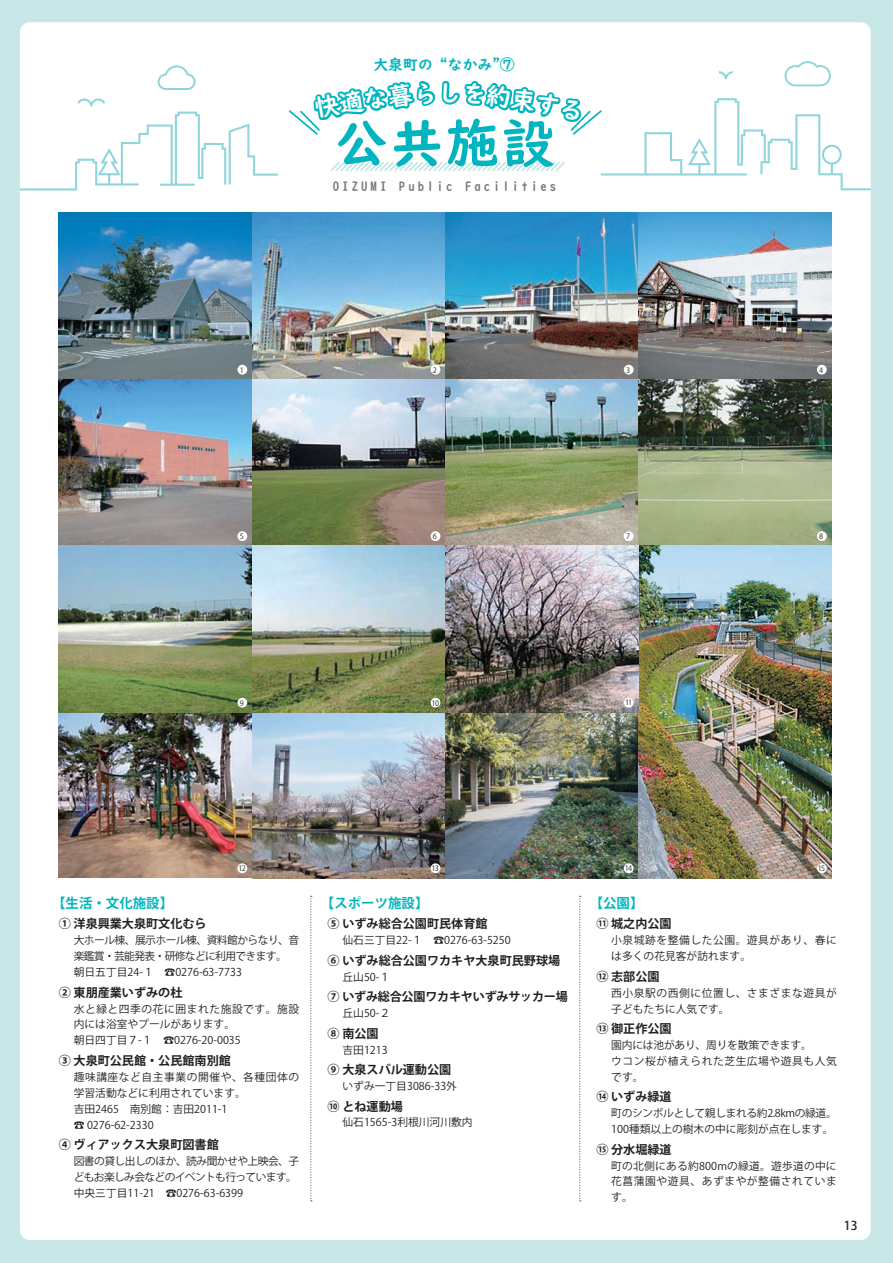
<style>
.page{position:relative;width:893px;height:1263px;background:#c6e7e6}
.page>*{position:absolute;margin:0;border:0;box-sizing:border-box;transform-origin:0 0}
.t1{font:52.5px "UD Digi Kyokasho N B";color:#00b5bf}
.t2{font:24.45px "UD Digi Kyokasho N B";color:#fff}
.t3{font:14.85px "UD Digi Kyokasho N B";color:#00b5bf}
.t4{font:700 13.5px "Koz Go Pro";color:#00b5bf}
.t5{font:12.75px "UD Digi Kyokasho N B";letter-spacing:.24em;color:#76787b}
.t6{font:700 12.15px "Koz Go Pro";color:#231f20}
.t7{font:700 12.15px "Koz Go Pro";letter-spacing:-.02em;color:#231f20}
.t8{font:500 12.15px "Koz Go Pro";color:#231f20}
.t9{font:10.8px/15.9px "Koz Go Pro";color:#231f20}
.t10{font:10.8px/15.9px "Koz Go Pro";letter-spacing:-.05em;color:#231f20}
.t11{font:10.8px/15.9px "Koz Go Pro";letter-spacing:.05em;color:#231f20}
.t12{font:7.35px "Koz Go Pr 6 N";letter-spacing:-.1em;color:#231f20}
</style>
<div class="page">
<div style="left:20px;top:22px;width:851px;height:1218px;background:#fff;border-radius:10px"></div>
<img style="left:59px;top:213px;width:193px;height:166px">
<img style="left:252px;top:213px;width:193px;height:166px">
<img style="left:445px;top:232px;width:193px;height:147px">
<img style="left:638px;top:232px;width:194px;height:147px">
<img style="left:59px;top:379px;width:193px;height:167px">
<svg style="left:252px;top:379px;width:193px;height:167px;background:#8e988a"></svg>
<img style="left:445px;top:379px;width:193px;height:167px">
<svg style="left:638px;top:379px;width:194px;height:167px;background:#7e8a6d"></svg>
<img style="left:59px;top:712px;width:193px;height:166px">
<img style="left:59px;top:546px;width:193px;height:166px">
<img style="left:252px;top:712px;width:193px;height:166px">
<img style="left:252px;top:546px;width:193px;height:166px">
<img style="left:445px;top:712px;width:193px;height:166px">
<img style="left:638px;top:546px;width:194px;height:332px">
<img style="left:445px;top:546px;width:193px;height:166px">
<svg style="left:310px;top:896px;width:2px;height:305px"></svg>
<svg style="left:579px;top:896px;width:2px;height:305px"></svg>
<svg style="left:77px;top:98px;width:28px;height:8px"></svg>
<svg style="left:20px;top:112px;width:258px;height:78px"></svg>
<svg style="left:158px;top:65px;width:38px;height:25px"></svg>
<div style="left:237px;top:531px;width:10px;height:10px;background:#fff;border-radius:50%"></div>
<div style="left:431px;top:531px;width:9px;height:10px;background:#fff;border-radius:50%"></div>
<div style="left:624px;top:531px;width:10px;height:10px;background:#fff;border-radius:50%"></div>
<div style="left:817px;top:531px;width:10px;height:10px;background:#fff;border-radius:50%"></div>
<div style="left:237px;top:365px;width:10px;height:10px;background:#fff;border-radius:50%"></div>
<div style="left:431px;top:365px;width:9px;height:10px;background:#fff;border-radius:50%"></div>
<div style="left:624px;top:365px;width:10px;height:10px;background:#fff;border-radius:50%"></div>
<div style="left:817px;top:365px;width:10px;height:10px;background:#fff;border-radius:50%"></div>
<div style="left:817px;top:863px;width:10px;height:10px;background:#fff;border-radius:50%"></div>
<div style="left:624px;top:698px;width:10px;height:9px;background:#fff;border-radius:50%"></div>
<div style="left:431px;top:698px;width:9px;height:9px;background:#fff;border-radius:50%"></div>
<div style="left:237px;top:698px;width:10px;height:9px;background:#fff;border-radius:50%"></div>
<div style="left:624px;top:863px;width:10px;height:10px;background:#fff;border-radius:50%"></div>
<div style="left:431px;top:863px;width:9px;height:10px;background:#fff;border-radius:50%"></div>
<div style="left:237px;top:863px;width:10px;height:10px;background:#fff;border-radius:50%"></div>
<svg style="left:287px;top:22px;width:584px;height:210px"></svg>
<h3 class="t3" style="left:373px;top:56px;width:143px">大泉町の“なかみ”⑦</h3>
<h2 class="t2" style="left:437px;top:78px;width:26px">し</h2>
<h1 class="t1" style="left:335px;top:112px;width:221px">公共施設</h1>
<p class="t5" style="left:333px;top:179px;width:225px">OIZUMI Public Facilities</p>
<p class="t12" style="left:240px;top:366px;width:6px">1</p>
<p class="t12" style="left:433px;top:366px;width:6px">2</p>
<p class="t12" style="left:626px;top:366px;width:6px">3</p>
<p class="t12" style="left:819px;top:366px;width:6px">4</p>
<p class="t12" style="left:240px;top:532px;width:6px">5</p>
<p class="t12" style="left:433px;top:532px;width:6px">6</p>
<p class="t12" style="left:626px;top:532px;width:6px">7</p>
<p class="t12" style="left:819px;top:532px;width:6px">8</p>
<p class="t12" style="left:240px;top:699px;width:6px">9</p>
<p class="t12" style="left:432px;top:699px;width:9px">10</p>
<p class="t12" style="left:625px;top:698px;width:8px">11</p>
<p class="t12" style="left:238px;top:864px;width:9px">12</p>
<p class="t12" style="left:432px;top:864px;width:9px">13</p>
<p class="t12" style="left:625px;top:864px;width:9px">14</p>
<p class="t12" style="left:818px;top:864px;width:9px">15</p>
<p class="t4" style="left:52px;top:894px;width:123px">【生活・文化施設】</p>
<p class="t6" style="left:59px;top:916px;width:149px">① 洋泉興業大泉町文化むら</p>
<p class="t10" style="left:74px;top:933px;width:227px">大ホール棟、展示ホール棟、資料館からなり、音楽鑑賞・芸能発表・研修などに利用できます。朝日五丁目24-１　☎0276-63-7733</p>
<p class="t6" style="left:59px;top:984px;width:125px">② 東朋産業いずみの杜</p>
<p class="t9" style="left:74px;top:1001px;width:227px">水と緑と四季の花に囲まれた施設です。施設内には浴室やプールがあります。<br>朝日四丁目７-１　☎0276-20-0035</p>
<p class="t6" style="left:59px;top:1052px;width:174px">③ 大泉町公民館・公民館南別館</p>
<p class="t9" style="left:74px;top:1069px;width:227px">趣味講座など自主事業の開催や、各種団体の学習活動などに利用されています。<br>吉田2465　南別館：吉田2011-1　<br>☎ 0276-62-2330</p>
<p class="t6" style="left:59px;top:1137px;width:161px">④ ヴィアックス大泉町図書館</p>
<p class="t10" style="left:74px;top:1153px;width:227px">図書の貸し出しのほか、読み聞かせや上映会、子どもお楽しみ会などのイベントも行っています。中央三丁目11-21　☎0276-63-6399</p>
<p class="t4" style="left:321px;top:894px;width:109px">【スポーツ施設】</p>
<p class="t6" style="left:328px;top:916px;width:161px">⑤ いずみ総合公園町民体育館</p>
<p class="t9" style="left:342px;top:933px;width:170px">仙石三丁目22-１　☎0276-63-5250</p>
<p class="t6" style="left:328px;top:952px;width:234px">⑥ いずみ総合公園ワカキヤ大泉町民野球場</p>
<p class="t9" style="left:342px;top:969px;width:49px">丘山50-１</p>
<p class="t7" style="left:328px;top:989px;width:242px">⑦ いずみ総合公園ワカキヤいずみサッカー場</p>
<p class="t9" style="left:342px;top:1005px;width:49px">丘山50-２</p>
<p class="t6" style="left:328px;top:1025px;width:53px">⑧ 南公園</p>
<p class="t9" style="left:342px;top:1042px;width:47px">吉田1213</p>
<p class="t6" style="left:328px;top:1062px;width:125px">⑨ 大泉スバル運動公園</p>
<p class="t9" style="left:342px;top:1078px;width:116px">いずみ一丁目3086-33外</p>
<p class="t6" style="left:328px;top:1098px;width:77px">⑩ とね運動場</p>
<p class="t9" style="left:342px;top:1115px;width:132px">仙石1565-3利根川河川敷内</p>
<p class="t4" style="left:590px;top:894px;width:55px">【公園】</p>
<p class="t6" style="left:596px;top:916px;width:77px">⑪ 城之内公園</p>
<p class="t11" style="left:611px;top:933px;width:227px">小泉城跡を整備した公園。遊具があり、春には多くの花見客が訪れます。</p>
<p class="t6" style="left:596px;top:968px;width:65px">⑫ 志部公園</p>
<p class="t11" style="left:611px;top:985px;width:227px">西小泉駅の西側に位置し、さまざまな遊具が子どもたちに人気です。</p>
<p class="t6" style="left:596px;top:1021px;width:77px">⑬ 御正作公園</p>
<p class="t11" style="left:611px;top:1037px;width:227px">園内には池があり、周りを散策できます。<br>ウコン桜が植えられた芝生広場や遊具も人気です。</p>
<p class="t6" style="left:596px;top:1089px;width:77px">⑭ いずみ緑道</p>
<p class="t9" style="left:611px;top:1105px;width:227px">町のシンボルとして親しまれる約2.8kmの緑道。<br>100種類以上の樹木の中に彫刻が点在します。</p>
<p class="t6" style="left:596px;top:1141px;width:77px">⑮ 分水堀緑道</p>
<p class="t9" style="left:611px;top:1158px;width:227px;text-align:justify">町の北側にある約800mの緑道。遊歩道の中に花菖蒲園や遊具、あずまやが整備されています。</p>
<p class="t8" style="left:844px;top:1217px;width:15px">13</p>
</div>
